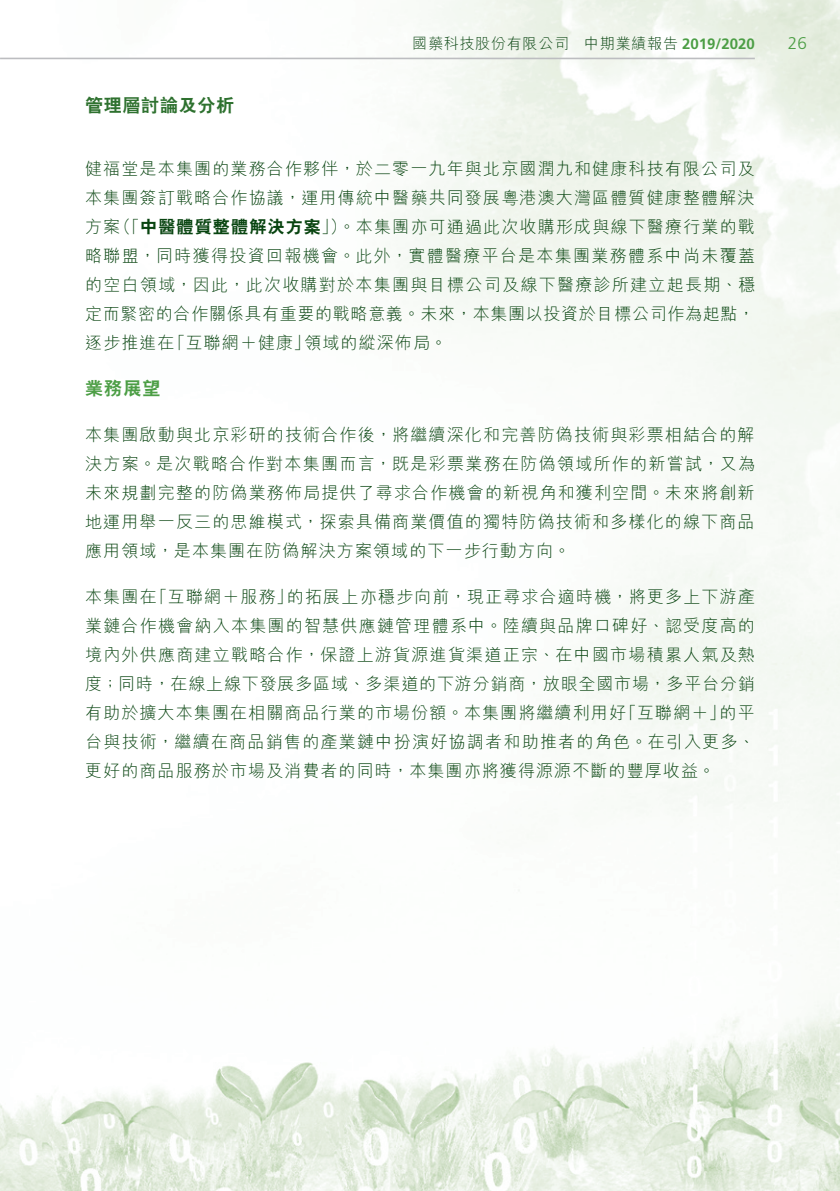
<style>
.page{position:relative;width:840px;height:1191px;background:#fff}
.page>*{position:absolute;margin:0;border:0;box-sizing:border-box;transform-origin:0 0}
.t1{font:800 18px "C Hei 2 HK";letter-spacing:.04em;color:#2e712f}
._03_H1{font:800 18px "C Hei 2 HK";color:#4c9e45}
._01_Body_Text{font:300 17px/29px "M Hei HK";letter-spacing:.07em;color:#084410;text-align:right}
._01_Body_Text-2{font:300 17px "M Hei HK";letter-spacing:.04em;color:#084410}
._01_Body_Text-3{font:300 17px "M Hei HK";letter-spacing:.05em;color:#084410}
.t2{font:300 17px "Frutiger LT Std";color:#4c9e45}
.t3{font:700 15px "Frutiger LT Std";color:#4c9e45}
.t4{font:300 15px "M Hei HK";letter-spacing:.05em;color:#084410}
.s1{font-family:"M Hei HK";font-weight:300;color:#084410}
.s2{font-family:"C Hei 2 HK";font-weight:800}
</style>
<div class="page">
<img style="left:1px;top:0;width:838px;height:1191px">
<hr style="left:0;top:58px;width:754px;height:1px;background:#bcbdc0">
<p class="t1" style="left:85px;top:94px;width:150px">管理層討論及分析</p>
<p class="t4" style="left:412px;top:33px;width:158px">國藥科技股份有限公司</p>
<p class="t3" style="left:584px;top:35px;width:172px"><span class="s1">中期業績報告</span> 2019/2020</p>
<p class="_01_Body_Text" style="left:85px;top:154px;width:671px">健福堂是本集團的業務合作夥伴，於二零一九年與北京國潤九和健康科技有限公司及本集團簽訂戰略合作協議，運用傳統中醫藥共同發展粵港澳大灣區體質健康整體解決（「<span class="s2">中醫體質整體解決方案</span>」）。本集團亦可通過此次收購形成與線下醫療行業的戰</p>
<p class="_01_Body_Text" style="left:85px;top:212px;width:37px">方案</p>
<p class="_01_Body_Text" style="left:85px;top:241px;width:671px">略聯盟，同時獲得投資回報機會。此外，實體醫療平台是本集團業務體系中尚未覆蓋</p>
<p class="_01_Body_Text" style="left:85px;top:270px;width:671px">的空白領域，因此，此次收購對於本集團與目標公司及線下醫療診所建立起長期、穩</p>
<p class="_01_Body_Text-2" style="left:85px;top:302px;width:670px">定而緊密的合作關係具有重要的戰略意義。未來，本集團以投資於目標公司作為起點，</p>
<p class="_01_Body_Text" style="left:304px;top:328px;width:144px">領域的縱深佈局。</p>
<p class="_01_Body_Text" style="left:168px;top:328px;width:143px">「互聯網＋健康」</p>
<p class="_01_Body_Text" style="left:85px;top:328px;width:91px">逐步推進在</p>
<p class="_03_H1" style="left:85px;top:376px;width:77px">業務展望</p>
<p class="_01_Body_Text" style="left:85px;top:420px;width:671px;text-align:justify">本集團啟動與北京彩研的技術合作後，將繼續深化和完善防偽技術與彩票相結合的解決方案。是次戰略合作對本集團而言，既是彩票業務在防偽領域所作的新嘗試，又為未來規劃完整的防偽業務佈局提供了尋求合作機會的新視角和獲利空間。未來將創新地運用舉一反三的思維模式，探索具備商業價值的獨特防偽技術和多樣化的線下商品應用領域，是本集團在防偽解決方案領域的下一步行動方向。</p>
<p class="_01_Body_Text" style="left:287px;top:582px;width:469px">的拓展上亦穩步向前，現正尋求合適時機，將更多上下游產</p>
<p class="_01_Body_Text" style="left:150px;top:582px;width:144px">「互聯網＋服務」</p>
<p class="_01_Body_Text" style="left:85px;top:582px;width:73px">本集團在</p>
<p class="_01_Body_Text" style="left:85px;top:611px;width:671px">業鏈合作機會納入本集團的智慧供應鏈管理體系中。陸續與品牌口碑好、認受度高的</p>
<p class="_01_Body_Text" style="left:85px;top:640px;width:671px">境內外供應商建立戰略合作，保證上游貨源進貨渠道正宗、在中國市場積累人氣及熱</p>
<p class="_01_Body_Text-3" style="left:85px;top:672px;width:671px">度；同時，在線上線下發展多區域、多渠道的下游分銷商，放眼全國市場，多平台分銷</p>
<p class="_01_Body_Text" style="left:719px;top:698px;width:37px">的平</p>
<p class="_01_Body_Text" style="left:85px;top:698px;width:671px;text-align:left">有助於擴大本集團在相關商品行業的市場份額。本集團將繼續利用好<br>台與技術，繼續在商品銷售的產業鏈中扮演好協調者和助推者的角色。在引入更多、更好的商品服務於市場及消費者的同時，本集團亦將獲得源源不斷的豐厚收益。</p>
<p class="_01_Body_Text" style="left:619px;top:698px;width:107px">「互聯網＋」</p>
<p class="t2" style="left:787px;top:34px;width:20px">26</p>
</div>
